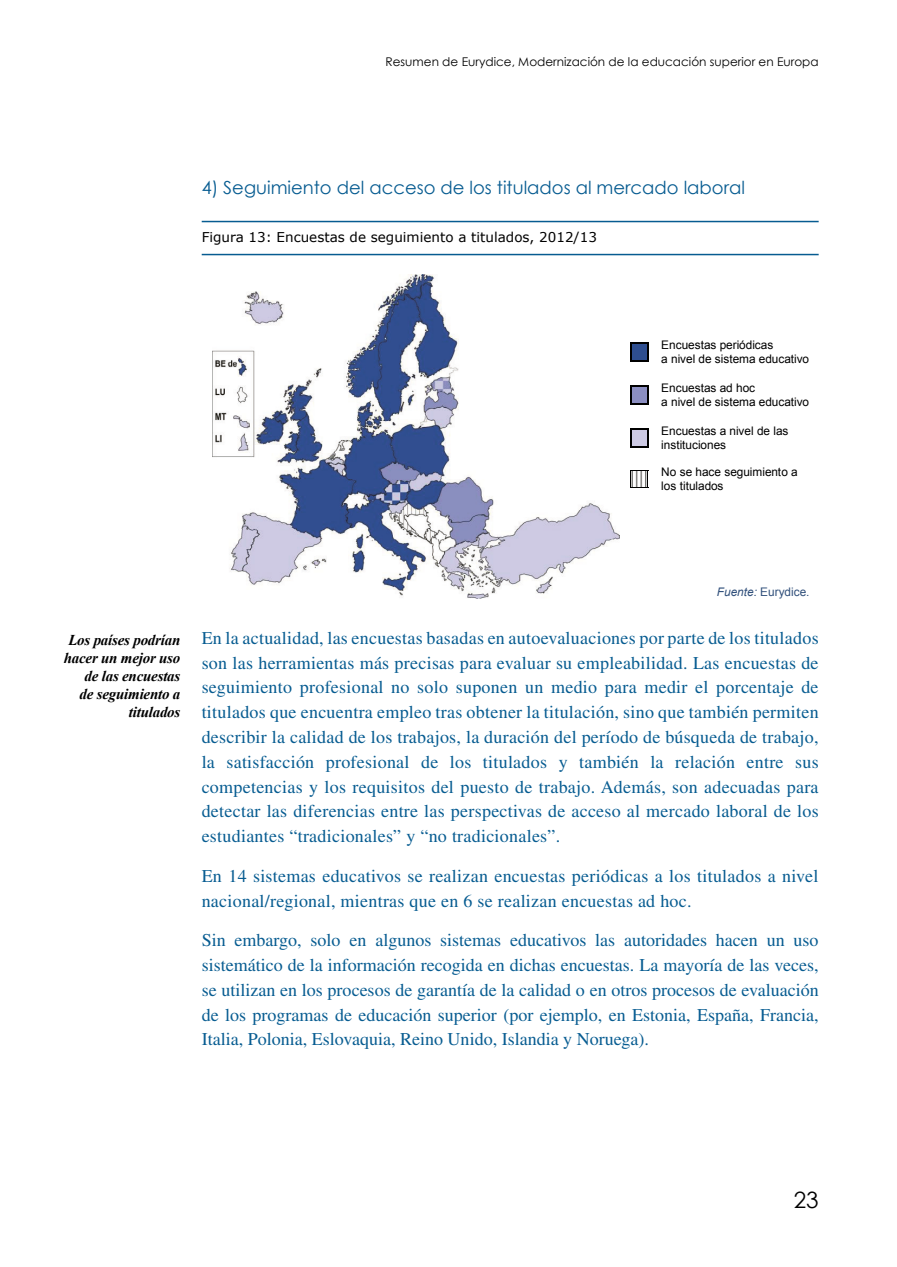
<style>
.page{position:relative;width:897px;height:1267px;background:#fff}
.page>*{position:absolute;margin:0;border:0;box-sizing:border-box;transform-origin:0 0}
.t1{font:22.5px "Century Gothic";color:#000}
.GENERAL-PARRAFO-1{font:18px/24.8px "Times LT Std";letter-spacing:.015em;color:#075c91;text-align:justify}
.GENERAL-NIVEL-2{font:18px "Century Gothic";color:#075c91}
.a7_12_Encart{font:italic 700 15px/18px "Times New Roman";letter-spacing:-.015em;color:#000;text-align:right}
.IMAGEN-TITULO{font:13.5px "Verdana";color:#000}
.t2{font:12px "Century Gothic";color:#000}
.t3{font:11.85px/13.6px "Arial";letter-spacing:-.005em;color:#000}
.t4{font:11.85px "Arial";letter-spacing:-.005em;color:#31507b}
.s1{font-style:italic}
</style>
<div class="page">
<hr style="left:202px;top:221px;width:616px;height:1px;background:#075c91">
<hr style="left:202px;top:254px;width:616px;height:1px;background:#075c91">
<img style="left:212px;top:275px;width:407px;height:323px">
<svg style="left:630px;top:342px;width:18px;height:19px"></svg>
<svg style="left:630px;top:385px;width:18px;height:19px"></svg>
<svg style="left:630px;top:428px;width:18px;height:19px"></svg>
<svg style="left:630px;top:470px;width:18px;height:18px"></svg>
<p class="t2" style="left:385px;top:53px;width:434px">Resumen de Eurydice, Modernización de la educación superior en Europa</p>
<p class="GENERAL-NIVEL-2" style="left:202px;top:175px;width:544px">4) Seguimiento del acceso de los titulados al mercado laboral</p>
<p class="IMAGEN-TITULO" style="left:202px;top:227px;width:396px">Figura 13: Encuestas de seguimiento a titulados, 2012/13</p>
<p class="t3" style="left:661px;top:338px;width:149px">Encuestas periódicas<br>a nivel de sistema educativo</p>
<p class="t3" style="left:661px;top:381px;width:149px">Encuestas ad hoc<br>a nivel de sistema educativo</p>
<p class="t3" style="left:661px;top:424px;width:128px">Encuestas a nivel de las instituciones</p>
<p class="t3" style="left:661px;top:465px;width:138px">No se hace seguimiento a los titulados</p>
<p class="a7_12_Encart" style="left:64px;top:630px;width:118px">Los países podrían hacer un mejor uso de las encuestas<br>de seguimiento a titulados</p>
<p class="t4" style="left:716px;top:583px;width:94px"><span class="s1">Fuente:</span> Eurydice.</p>
<p class="GENERAL-PARRAFO-1" style="left:202px;top:625px;width:618px">En la actualidad, las encuestas basadas en autoevaluaciones por parte de los titulados son las herramientas más precisas para evaluar su empleabilidad. Las encuestas de seguimiento profesional no solo suponen un medio para medir el porcentaje de titulados que encuentra empleo tras obtener la titulación, sino que también permiten describir la calidad de los trabajos, la duración del período de búsqueda de trabajo, la satisfacción profesional de los titulados y también la relación entre sus competencias y los requisitos del puesto de trabajo. Además, son adecuadas para detectar las diferencias entre las perspectivas de acceso al mercado laboral de los estudiantes “tradicionales” y “no tradicionales”.</p>
<p class="GENERAL-PARRAFO-1" style="left:202px;top:863px;width:618px">En 14 sistemas educativos se realizan encuestas periódicas a los titulados a nivel nacional/regional, mientras que en 6 se realizan encuestas ad hoc.</p>
<p class="GENERAL-PARRAFO-1" style="left:202px;top:927px;width:618px">Sin embargo, solo en algunos sistemas educativos las autoridades hacen un uso sistemático de la información recogida en dichas encuestas. La mayoría de las veces, se utilizan en los procesos de garantía de la calidad o en otros procesos de evaluación de los programas de educación superior (por ejemplo, en Estonia, España, Francia, Italia, Polonia, Eslovaquia, Reino Unido, Islandia y Noruega).</p>
<p class="t1" style="left:793px;top:1183px;width:26px">23</p>
</div>
